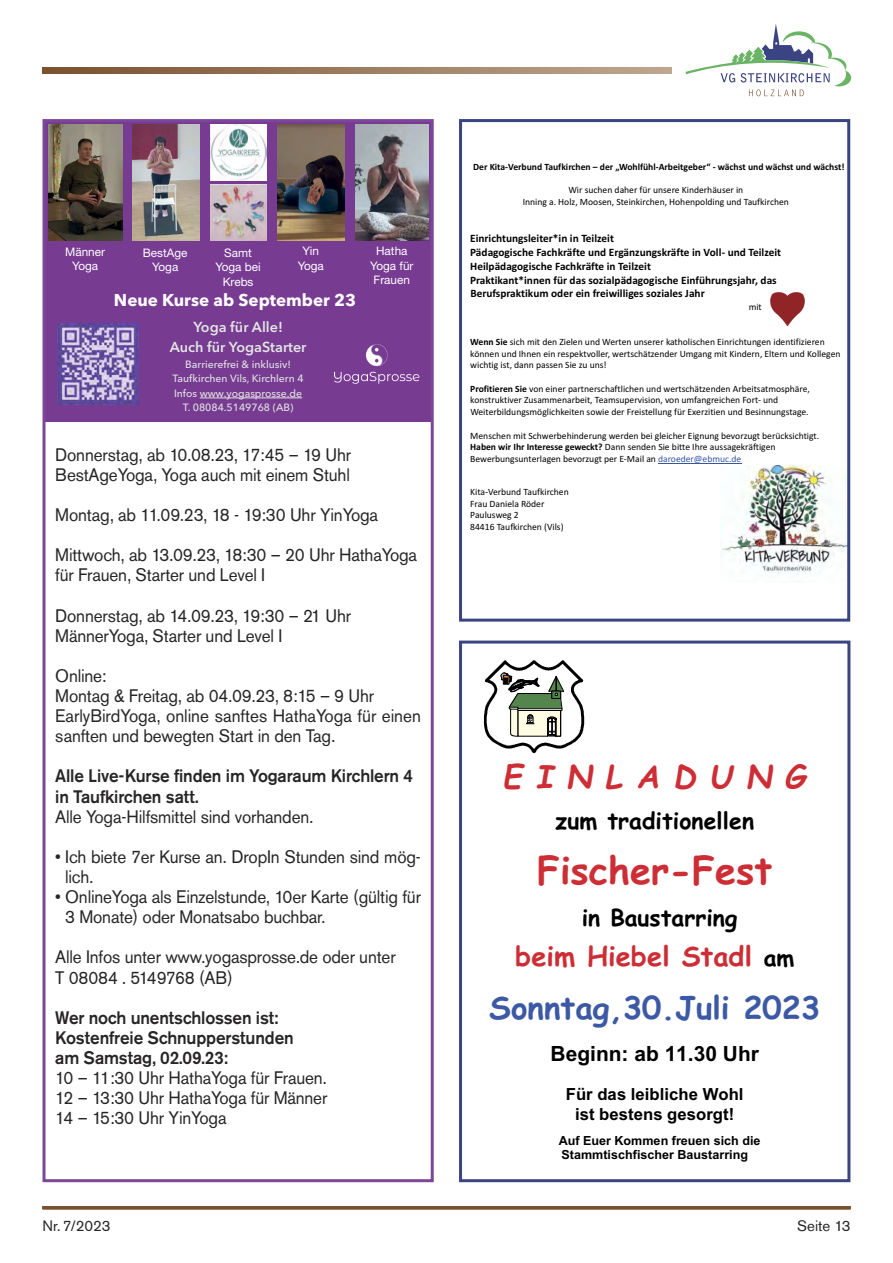
<style>
.page{position:relative;width:893px;height:1263px;background:#fff}
.page>*{position:absolute;margin:0;border:0;box-sizing:border-box;transform-origin:0 0}
.t1{font:700 37.65px "Comic Sans MS";color:#cd2e35}
.t2{font:700 31.5px "Comic Sans MS";color:#3c59a5}
.t3{font:italic 700 31.5px "Comic Sans MS";color:#cd2e35}
.t4{font:700 27.3px "Comic Sans MS";color:#cd2e35}
.t5{font:700 22.95px "Comic Sans MS";color:#000}
.t6{font:700 21px "Arial";color:#000}
.t7{font:18px/20.1px "Akzidenz Grotesk BQ";letter-spacing:-.01em;color:#272526;scale:.95 1}
.t8{font:500 18px/20.1px "Akzidenz Grotesk BQ";letter-spacing:-.01em;color:#272526;scale:.95 1}
.t9{font:700 16.95px "Avenir Next";color:#fff}
.t10{font:700 16.65px/19.4px "Arial";color:#000;text-align:center}
.t11{font:15px "Akzidenz Grotesk BQ";color:#272526}
.t12{font:600 14.4px/19.6px "Avenir Next";color:#e2e4e3;text-align:center}
.t13{font:700 12.6px/14.4px "Arial";color:#000}
.t14{font:11.7px/14.4px "Helvetica Neue";color:#fff;text-align:center}
.t15{font:700 11.25px/13.8px "Calibri";color:#000}
.t16{font:500 10.5px/14.4px "Avenir Next";color:#e2e4e3;text-align:center}
.t17{font:9.6px/11.7px "Calibri";color:#000}
.t18{font:700 9.6px "Calibri";letter-spacing:-.005em;color:#000}
.s1{font-weight:700}
.s2{color:#3655a3}
.s3{font-size:22.95px;color:#000}
</style>
<div class="page">
<svg style="left:686px;top:24px;width:165px;height:72px"></svg>
<svg style="left:43px;top:67px;width:629px;height:6px;background:#9c7c5e"></svg>
<hr style="left:43px;top:1206px;width:807px;height:3px;background:#7b512f">
<svg style="left:484px;top:660px;width:100px;height:93px"></svg>
<div style="left:459px;top:640px;width:391px;height:542px;border:3px solid #3b4483"></div>
<div style="left:46px;top:122px;width:385px;height:300px;background:#773b92"></div>
<img style="left:48px;top:124px;width:74px;height:116px">
<img style="left:57px;top:323px;width:81px;height:81px">
<hr style="left:200px;top:398px;width:102px;height:1px;background:#e2e4e3">
<img style="left:210px;top:124px;width:56px;height:56px">
<img style="left:356px;top:124px;width:72px;height:116px">
<img style="left:334px;top:344px;width:86px;height:40px">
<img style="left:278px;top:125px;width:67px;height:115px">
<img style="left:132px;top:124px;width:68px;height:116px">
<img style="left:210px;top:185px;width:56px;height:55px">
<div style="left:43px;top:119px;width:391px;height:1063px;border:3px solid #7c4797"></div>
<img style="left:770px;top:292px;width:35px;height:33px">
<img style="left:722px;top:465px;width:124px;height:110px">
<hr style="left:658px;top:463px;width:83px;height:1px;background:#3655a3">
<div style="left:459px;top:119px;width:391px;height:503px;border:3px solid #3b4483"></div>
<p class="t14" style="left:65px;top:245px;width:41px">Männer<br>Yoga</p>
<p class="t14" style="left:143px;top:246px;width:46px">BestAge<br>Yoga</p>
<p class="t14" style="left:298px;top:245px;width:28px">Yin<br>Yoga</p>
<p class="t14" style="left:370px;top:245px;width:45px">Hatha<br>Yoga für<br>Frauen</p>
<p class="t14" style="left:215px;top:246px;width:47px">Samt<br>Yoga bei<br>Krebs</p>
<h3 class="t9" style="left:114px;top:285px;width:244px">Neue Kurse ab September 23</h3>
<h3 class="t12" style="left:170px;top:317px;width:138px">Yoga für Alle!<br>Auch für YogaStarter</h3>
<p class="t16" style="left:173px;top:357px;width:133px">Barrierefrei &amp; inklusiv!<br>Taufkirchen Vils, Kirchlern 4<br>Infos www.yogasprosse.de<br>T. 08084.5149768 (AB)</p>
<h3 class="t7" style="left:55px;top:445px;width:313px">Donnerstag, ab 10.08.23, 17:45 – 19 Uhr<br>BestAgeYoga, Yoga auch mit einem Stuhl</h3>
<h3 class="t7" style="left:55px;top:505px;width:341px">Montag, ab 11.09.23, 18 - 19:30 Uhr YinYoga</h3>
<h3 class="t7" style="left:55px;top:545px;width:382px">Mittwoch, ab 13.09.23, 18:30 – 20 Uhr HathaYoga für Frauen, Starter und Level I</h3>
<h3 class="t7" style="left:55px;top:606px;width:313px">Donnerstag, ab 14.09.23, 19:30 – 21 Uhr<br>MännerYoga, Starter und Level I</h3>
<h3 class="t7" style="left:55px;top:666px;width:386px">Online:<br>Montag &amp; Freitag, ab 04.09.23, 8:15 – 9 Uhr EarlyBirdYoga, online sanftes HathaYoga für einen sanften und bewegten Start in den Tag.</h3>
<h3 class="t8" style="left:55px;top:766px;width:378px">Alle Live-Kurse finden im Yogaraum Kirchlern 4 in Taufkirchen satt.</h3>
<h3 class="t7" style="left:55px;top:807px;width:273px">Alle Yoga-Hilfsmittel sind vorhanden.</h3>
<h3 class="t7" style="left:65px;top:847px;width:376px;text-indent:-10px">• Ich biete 7er Kurse an. DropIn Stunden sind mög&shy;lich.</h3>
<h3 class="t7" style="left:65px;top:887px;width:376px;text-indent:-10px">• OnlineYoga als Einzelstunde, 10er Karte (gültig für<br>3 Monate) oder Monatsabo buchbar.</h3>
<h3 class="t7" style="left:55px;top:947px;width:360px">Alle Infos unter www.yogasprosse.de oder unter<br>T 08084 . 5149768 (AB)</h3>
<h3 class="t8" style="left:55px;top:1007px;width:252px">Wer noch unentschlossen ist:<br>Kostenfreie Schnupperstunden am Samstag, 02.09.23:</h3>
<h3 class="t7" style="left:55px;top:1068px;width:288px;text-align:justify">10 – 11:30 Uhr HathaYoga für Frauen.<br>12 – 13:30 Uhr HathaYoga für Männer 14 – 15:30 Uhr YinYoga</h3>
<p class="t18" style="left:473px;top:160px;width:373px">Der Kita-Verbund Taufkirchen – der „Wohlfühl-Arbeitgeber“ - wächst und wächst und wächst!</p>
<p class="t17" style="left:523px;top:184px;width:268px;text-align:center">Wir suchen daher für unsere Kinderhäuser in<br>Inning a. Holz, Moosen, Steinkirchen, Hohenpolding und Taufkirchen</p>
<p class="t15" style="left:470px;top:231px;width:312px">Einrichtungsleiter*in in Teilzeit<br>Pädagogische Fachkräfte und Ergänzungskräfte in Voll- und Teilzeit Heilpädagogische Fachkräfte in Teilzeit<br>Praktikant*innen für das sozialpädagogische Einführungsjahr, das Berufspraktikum oder ein freiwilliges soziales Jahr</p>
<p class="t17" style="left:749px;top:300px;width:15px">mit</p>
<p class="t17" style="left:470px;top:335px;width:372px"><span class="s1">Wenn Sie</span> sich mit den Zielen und Werten unserer katholischen Einrichtungen identifizieren können und Ihnen ein respektvoller, wertschätzender Umgang mit Kindern, Eltern und Kollegen wichtig ist, dann passen Sie zu uns!</p>
<p class="t17" style="left:470px;top:382px;width:341px"><span class="s1">Profitieren Sie</span> von einer partnerschaftlichen und wertschätzenden Arbeitsatmosphäre, konstruktiver Zusammenarbeit, Teamsupervision, von umfangreichen Fort- und<br>Weiterbildungsmöglichkeiten sowie der Freistellung für Exerzitien und Besinnungstage.</p>
<p class="t17" style="left:470px;top:429px;width:351px">Menschen mit Schwerbehinderung werden bei gleicher Eignung bevorzugt berücksichtigt.<br><span class="s1">Haben wir Ihr Interesse geweckt?</span> Dann senden Sie bitte Ihre aussagekräftigen<br>Bewerbungsunterlagen bevorzugt per E-Mail an <span class="s2">daroeder@ebmuc.de</span></p>
<p class="t17" style="left:470px;top:485px;width:100px">Kita-Verbund Taufkirchen<br>Frau Daniela Röder<br>Paulusweg 2<br>84416 Taufkirchen (Vils)</p>
<h2 class="t3" style="left:502px;top:753px;width:306px">E I N L A D U N G</h2>
<h3 class="t5" style="left:555px;top:804px;width:200px">zum traditionellen</h3>
<h1 class="t1" style="left:537px;top:842px;width:237px">Fischer-Fest</h1>
<h3 class="t5" style="left:582px;top:901px;width:157px">in Baustarring</h3>
<h3 class="t4" style="left:515px;top:936px;width:281px">beim Hiebel Stadl <span class="s3">am</span></h3>
<h2 class="t2" style="left:489px;top:984px;width:333px">Sonntag,30.Juli 2023</h2>
<h3 class="t6" style="left:550px;top:1040px;width:210px">Beginn: ab 11.30 Uhr</h3>
<h3 class="t10" style="left:566px;top:1085px;width:179px">Für das leibliche Wohl ist bestens gesorgt!</h3>
<h3 class="t13" style="left:559px;top:1133px;width:203px">Auf Euer Kommen freuen sich die<br>Stammtischfischer Baustarring</h3>
<h3 class="t11" style="left:43px;top:1217px;width:70px">Nr. 7/2023</h3>
<h3 class="t11" style="left:797px;top:1217px;width:55px">Seite 13</h3>
</div>
